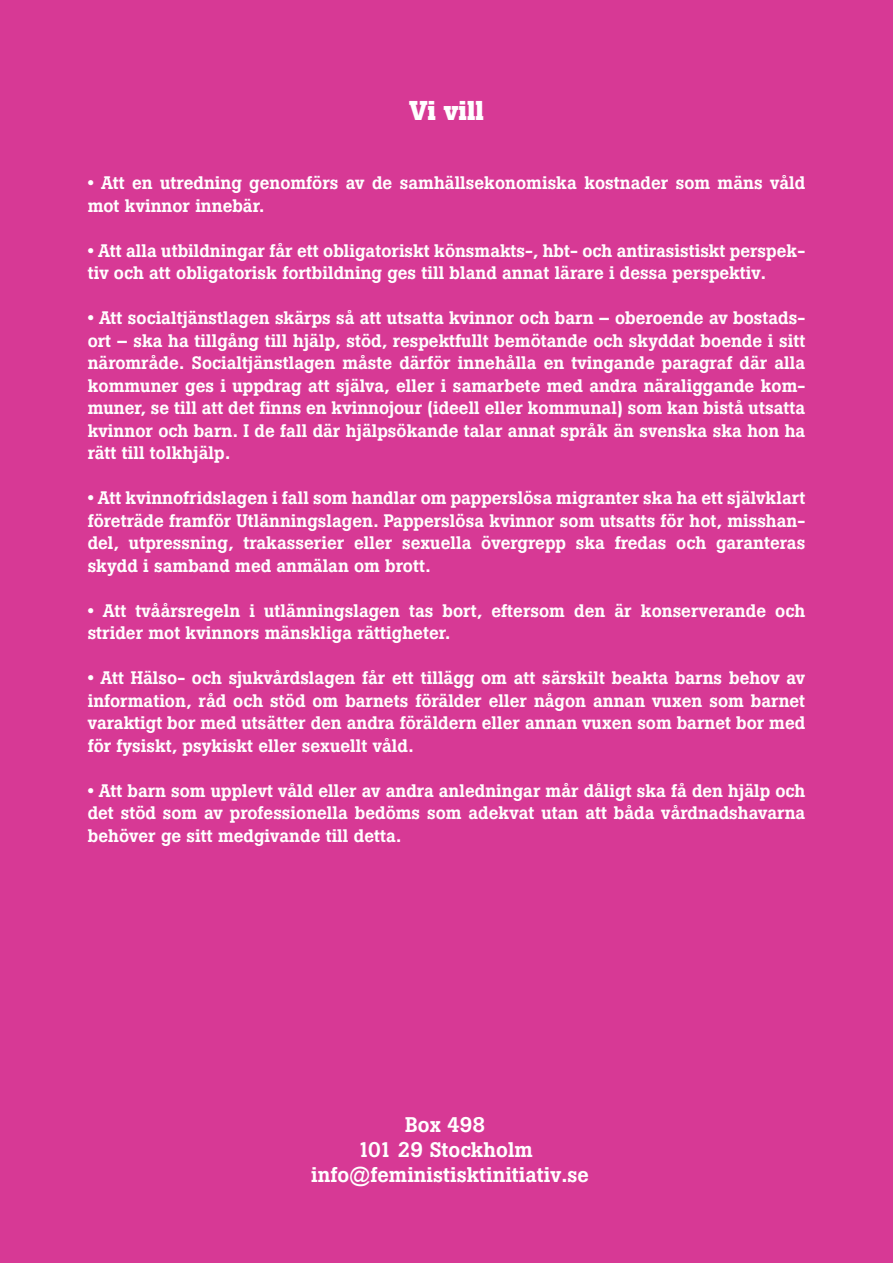
<style>
.page{position:relative;width:893px;height:1263px;background:#d73995}
.page>*{position:absolute;margin:0;border:0;box-sizing:border-box;transform-origin:0 0}
.t1{font:700 27px "Boton BQ";color:#fff}
.t2{font:500 21px/25.2px "Boton BQ";color:#fff;text-align:center}
.t3{font:500 18px/22.5px "Boton BQ";color:#fff;text-align:justify}
.s1{font-family:"Arial";font-weight:400}
</style>
<div class="page">
<h1 class="t1" style="left:409px;top:95px;width:76px">Vi vill</h1>
<p class="t3" style="left:88px;top:172px;width:719px">• Att en utredning genomförs av de samhällsekonomiska kostnader som mäns våld mot kvinnor innebär.</p>
<p class="t3" style="left:88px;top:239px;width:719px">• Att alla utbildningar får ett obligatoriskt könsmakts-, hbt- och antirasistiskt perspek&shy;tiv och att obligatorisk fortbildning ges till bland annat lärare i dessa perspektiv.</p>
<p class="t3" style="left:88px;top:307px;width:719px">• Att socialtjänstlagen skärps så att utsatta kvinnor och barn – oberoende av bostads&shy;ort – ska ha tillgång till hjälp, stöd, respektfullt bemötande och skyddat boende i sitt närområde. Socialtjänstlagen måste därför innehålla en tvingande paragraf där alla kommuner ges i uppdrag att själva, eller i samarbete med andra näraliggande kom&shy;muner, se till att det finns en kvinnojour (ideell eller kommunal) som kan bistå utsatta kvinnor och barn. I de fall där hjälpsökande talar annat språk än svenska ska hon ha rätt till tolkhjälp.</p>
<p class="t3" style="left:88px;top:487px;width:719px">• Att kvinnofridslagen i fall som handlar om papperslösa migranter ska ha ett självklart företräde framför Utlänningslagen. Papperslösa kvinnor som utsatts för hot, misshan&shy;del, utpressning, trakasserier eller sexuella övergrepp ska fredas och garanteras skydd i samband med anmälan om brott.</p>
<p class="t3" style="left:88px;top:599px;width:719px">• Att tvåårsregeln i utlänningslagen tas bort, eftersom den är konserverande och strider mot kvinnors mänskliga rättigheter.</p>
<p class="t3" style="left:88px;top:667px;width:719px">• Att Hälso- och sjukvårdslagen får ett tillägg om att särskilt beakta barns behov av information, råd och stöd om barnets förälder eller någon annan vuxen som barnet varaktigt bor med utsätter den andra föräldern eller annan vuxen som barnet bor med för fysiskt, psykiskt eller sexuellt våld.</p>
<p class="t3" style="left:88px;top:779px;width:719px">• Att barn som upplevt våld eller av andra anledningar mår dåligt ska få den hjälp och det stöd som av professionella bedöms som adekvat utan att båda vårdnadshavarna behöver ge sitt medgivande till detta.</p>
<p class="t2" style="left:311px;top:1112px;width:279px">Box 498<br>101 29 Stockholm info<span class="s1">@</span>feministisktinitiativ.se</p>
</div>
